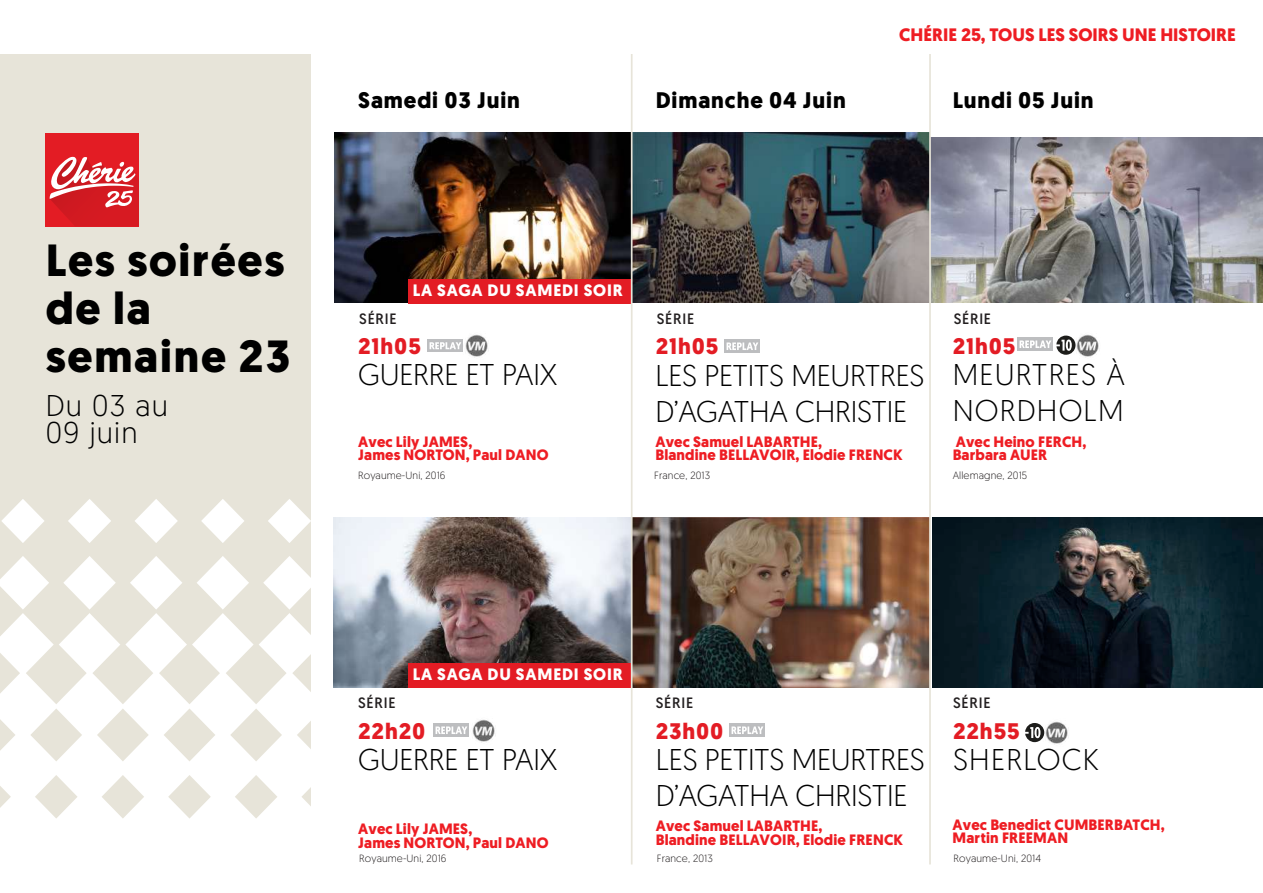
<style>
.page{position:relative;width:1263px;height:893px;background:#fff}
.page>*{position:absolute;margin:0;border:0;box-sizing:border-box;transform-origin:0 0}
.t1{font:700 45px/48px "Geomanist";letter-spacing:.04em;color:#000}
.t2{font:300 30px/36px "Geomanist";letter-spacing:-.01em;color:#000}
.t3{font:300 30px/27px "Geomanist";letter-spacing:.04em;color:#000}
.t4{font:700 22.5px "Geomanist";letter-spacing:.04em;color:#000}
.t5{font:700 22.5px "Geomanist";letter-spacing:.04em;color:#e31c24}
.t6{font:700 18px "Geomanist";color:#ee1d23}
.t7{font:700 16.5px "Geomanist";letter-spacing:.05em;color:#fff}
.t8{font:700 15px/13.5px "Geomanist";letter-spacing:.01em;color:#ee1d23}
.t9{font:15px "Geomanist";letter-spacing:.05em;color:#231f20}
.t10{font:300 10.5px "Geomanist";letter-spacing:.01em;color:#231f20}
</style>
<div class="page">
<div style="left:0;top:54px;width:310px;height:775px;background:#e7e4d9"></div>
<svg style="left:268px;top:499px;width:43px;height:44px"></svg>
<svg style="left:263px;top:556px;width:48px;height:54px"></svg>
<svg style="left:201px;top:499px;width:43px;height:44px"></svg>
<svg style="left:197px;top:556px;width:52px;height:53px"></svg>
<svg style="left:0;top:613px;width:338px;height:216px;fill:#fff"></svg>
<svg style="left:135px;top:499px;width:43px;height:44px"></svg>
<svg style="left:130px;top:556px;width:52px;height:53px"></svg>
<svg style="left:68px;top:499px;width:43px;height:44px"></svg>
<svg style="left:63px;top:556px;width:53px;height:54px"></svg>
<svg style="left:1px;top:499px;width:43px;height:44px"></svg>
<svg style="left:0;top:556px;width:49px;height:53px"></svg>
<img style="left:334px;top:517px;width:595px;height:170px">
<img style="left:931px;top:137px;width:332px;height:166px">
<img style="left:932px;top:517px;width:331px;height:170px">
<img style="left:335px;top:133px;width:594px;height:170px">
<div style="left:408px;top:279px;width:223px;height:25px;background:#e31c24"></div>
<div style="left:408px;top:663px;width:223px;height:24px;background:#e31c24"></div>
<div style="left:46px;top:133px;width:93px;height:93px;background:#e31c24"></div>
<svg style="left:50px;top:157px;width:89px;height:69px"></svg>
<hr style="left:631px;top:54px;width:1px;height:810px;background:#e7e4d9">
<hr style="left:929px;top:54px;width:2px;height:810px;background:#e7e4d9">
<img style="left:1075px;top:334px;width:25px;height:24px">
<svg style="left:1056px;top:336px;width:19px;height:19px"></svg>
<img style="left:725px;top:340px;width:34px;height:12px">
<img style="left:729px;top:724px;width:35px;height:12px">
<img style="left:427px;top:339px;width:35px;height:13px">
<img style="left:465px;top:334px;width:24px;height:24px">
<img style="left:434px;top:724px;width:35px;height:12px">
<img style="left:472px;top:719px;width:24px;height:24px">
<img style="left:1017px;top:338px;width:35px;height:12px">
<img style="left:1044px;top:721px;width:25px;height:24px">
<svg style="left:1025px;top:723px;width:19px;height:19px"></svg>
<h1 class="t1" style="left:46px;top:236px;width:246px">Les soirées de la semaine 23</h1>
<h2 class="t3" style="left:46px;top:391px;width:124px">Du 03 au<br>09 juin</h2>
<p class="t6" style="left:899px;top:23px;width:338px">CHÉRIE 25, TOUS LES SOIRS UNE HISTOIRE</p>
<h3 class="t4" style="left:358px;top:85px;width:163px">Samedi 03 Juin</h3>
<h3 class="t4" style="left:656px;top:85px;width:191px">Dimanche 04 Juin</h3>
<h3 class="t4" style="left:953px;top:85px;width:143px">Lundi 05 Juin</h3>
<p class="t7" style="left:413px;top:279px;width:212px">LA SAGA DU SAMEDI SOIR</p>
<p class="t9" style="left:359px;top:309px;width:39px">SÉRIE</p>
<p class="t9" style="left:657px;top:309px;width:39px">SÉRIE</p>
<p class="t9" style="left:954px;top:309px;width:39px">SÉRIE</p>
<h3 class="t5" style="left:358px;top:332px;width:64px">21h05</h3>
<h3 class="t5" style="left:656px;top:332px;width:64px">21h05</h3>
<h3 class="t5" style="left:953px;top:332px;width:64px">21h05</h3>
<h2 class="t2" style="left:358px;top:355px;width:201px">GUERRE ET PAIX</h2>
<h2 class="t3" style="left:953px;top:355px;width:174px;line-height:36px">MEURTRES À<br>NORDHOLM</h2>
<h2 class="t2" style="left:655px;top:356px;width:271px">LES PETITS MEURTRES<br>D’AGATHA CHRISTIE</h2>
<p class="t8" style="left:358px;top:435px;width:192px">Avec Lily JAMES,<br>James NORTON, Paul DANO</p>
<p class="t8" style="left:655px;top:435px;width:249px">Avec Samuel LABARTHE,<br>Blandine BELLAVOIR, Elodie FRENCK</p>
<p class="t10" style="left:654px;top:468px;width:57px">France, 2013</p>
<p class="t10" style="left:358px;top:468px;width:89px">Royaume-Uni, 2016</p>
<p class="t8" style="left:953px;top:435px;width:135px">Avec Heino FERCH,<br>Barbara AUER</p>
<p class="t10" style="left:953px;top:468px;width:76px">Allemagne, 2015</p>
<p class="t7" style="left:413px;top:663px;width:212px">LA SAGA DU SAMEDI SOIR</p>
<p class="t9" style="left:358px;top:693px;width:39px">SÉRIE</p>
<p class="t9" style="left:656px;top:693px;width:39px">SÉRIE</p>
<p class="t9" style="left:953px;top:693px;width:39px">SÉRIE</p>
<h3 class="t5" style="left:358px;top:716px;width:69px">22h20</h3>
<h3 class="t5" style="left:656px;top:716px;width:69px">23h00</h3>
<h3 class="t5" style="left:953px;top:716px;width:68px">22h55</h3>
<h2 class="t2" style="left:358px;top:741px;width:201px">GUERRE ET PAIX</h2>
<h2 class="t2" style="left:656px;top:741px;width:271px">LES PETITS MEURTRES<br>D’AGATHA CHRISTIE</h2>
<h2 class="t3" style="left:953px;top:745px;width:148px">SHERLOCK</h2>
<p class="t8" style="left:358px;top:822px;width:192px">Avec Lily JAMES,<br>James NORTON, Paul DANO</p>
<p class="t8" style="left:656px;top:819px;width:249px">Avec Samuel LABARTHE,<br>Blandine BELLAVOIR, Elodie FRENCK</p>
<p class="t8" style="left:952px;top:818px;width:214px">Avec Benedict CUMBERBATCH,<br>Martin FREEMAN</p>
<p class="t10" style="left:359px;top:852px;width:89px">Royaume-Uni, 2016</p>
<p class="t10" style="left:657px;top:851px;width:57px">France, 2013</p>
<p class="t10" style="left:954px;top:852px;width:89px">Royaume-Uni, 2014</p>
</div>
